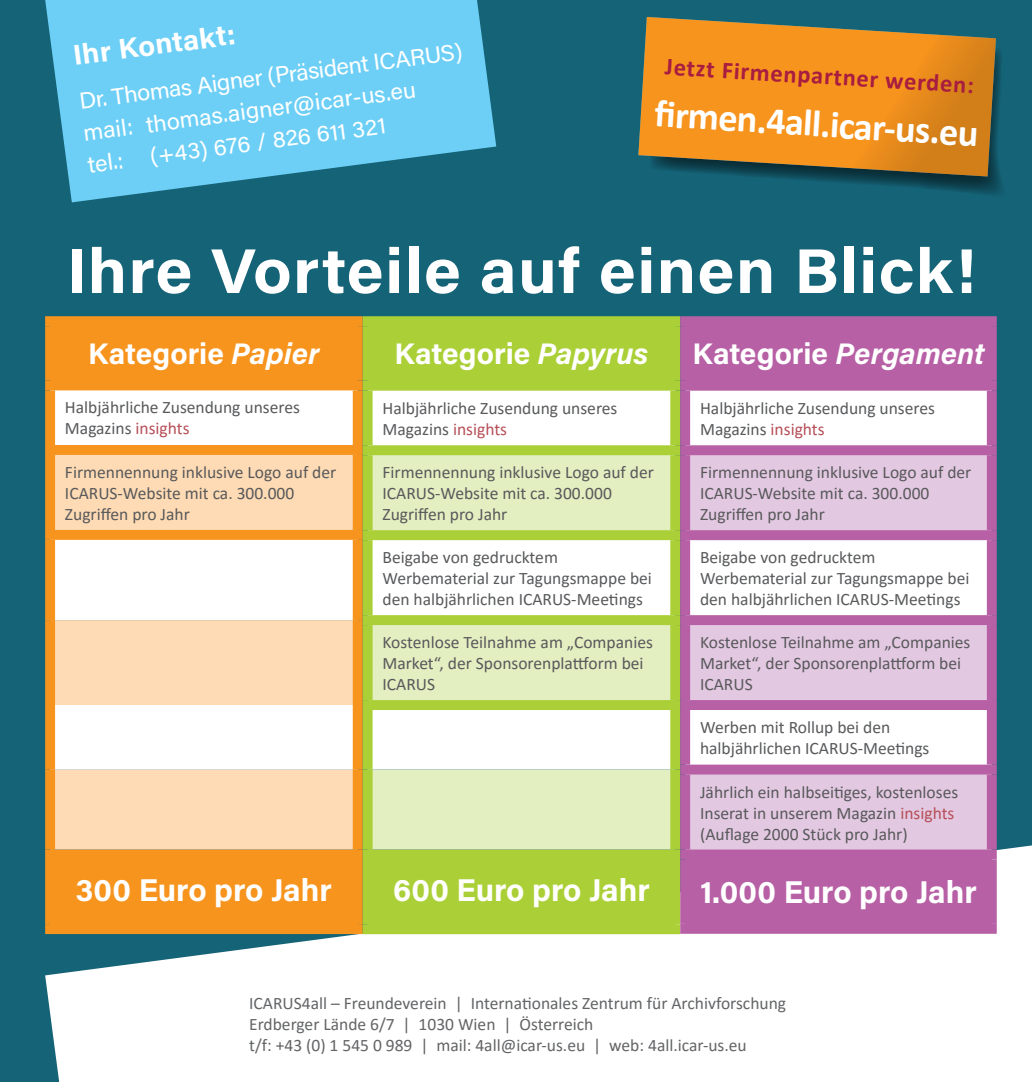
<style>
.page{position:relative;width:1032px;height:1082px;background:#fff}
.page>*{position:absolute;margin:0;border:0;box-sizing:border-box;transform-origin:0 0}
.t1{font:700 63.18px "Acumin Pro";letter-spacing:.02em;color:#fff;scale:1.05 1}
.t2{font:700 38.5px "Calibri";color:#fff}
.t3{font:700 31.5px "Acumin Pro";color:#fff}
.t4{font:700 29.75px "Acumin Pro";color:#fff}
.t5{font:700 28.35px "Acumin Pro";color:#fff}
.t6{font:700 24.5px "Calibri";color:#a81d40}
.t7{font:23.1px/31.7px "Acumin Pro";color:#fff}
.t8{font:17.5px/21px "Calibri";color:#58595b}
.t9{font:17.5px/21px "Calibri";color:#636466}
.s1{font-style:italic}
.s2{color:#b64e57}
</style>
<div class="page">
<div style="left:0;top:0;width:1032px;height:1081px;background:#156377"></div>
<div style="left:45px;top:845px;width:987px;height:236px;background:#fff"></div>
<svg style="left:45px;top:0;width:451px;height:202px;fill:#6dcff6"></svg>
<div style="left:55px;top:326px;width:298px;height:598px;background:#f7941e"></div>
<div style="left:55px;top:390px;width:298px;height:55px;background:#fff"></div>
<svg style="left:55px;top:455px;width:298px;height:394px;background:#fee8d0"></svg>
<div style="left:45px;top:455px;width:10px;height:75px;background:#f7941e"></div>
<div style="left:353px;top:455px;width:10px;height:75px;background:#f7941e"></div>
<div style="left:45px;top:849px;width:10px;height:75px;background:#f7941e"></div>
<div style="left:353px;top:849px;width:10px;height:75px;background:#f7941e"></div>
<div style="left:45px;top:924px;width:318px;height:10px;background:#f7941e"></div>
<div style="left:45px;top:390px;width:10px;height:55px;background:#f7941e"></div>
<div style="left:353px;top:390px;width:10px;height:55px;background:#f7941e"></div>
<div style="left:45px;top:445px;width:318px;height:10px;background:#f7941e"></div>
<div style="left:45px;top:316px;width:318px;height:10px;background:#f7941e"></div>
<div style="left:45px;top:326px;width:10px;height:54px;background:#f7941e"></div>
<div style="left:353px;top:326px;width:10px;height:54px;background:#f7941e"></div>
<div style="left:45px;top:380px;width:318px;height:10px;background:#f7941e"></div>
<div style="left:45px;top:530px;width:318px;height:10px;background:#f7941e"></div>
<div style="left:45px;top:540px;width:10px;height:80px;background:#f7941e"></div>
<div style="left:353px;top:540px;width:10px;height:80px;background:#f7941e"></div>
<div style="left:45px;top:620px;width:10px;height:85px;background:#f7941e"></div>
<div style="left:353px;top:620px;width:10px;height:85px;background:#f7941e"></div>
<div style="left:45px;top:705px;width:10px;height:64px;background:#f7941e"></div>
<div style="left:353px;top:705px;width:10px;height:64px;background:#f7941e"></div>
<div style="left:45px;top:769px;width:10px;height:80px;background:#f7941e"></div>
<div style="left:353px;top:769px;width:10px;height:80px;background:#f7941e"></div>
<div style="left:373px;top:326px;width:297px;height:598px;background:#abd037"></div>
<div style="left:373px;top:390px;width:297px;height:55px;background:#fff"></div>
<svg style="left:373px;top:455px;width:297px;height:394px;background:#edf4d7"></svg>
<div style="left:363px;top:849px;width:10px;height:75px;background:#abd037"></div>
<div style="left:670px;top:849px;width:10px;height:75px;background:#abd037"></div>
<div style="left:363px;top:924px;width:317px;height:10px;background:#abd037"></div>
<div style="left:363px;top:390px;width:10px;height:55px;background:#abd037"></div>
<div style="left:670px;top:390px;width:10px;height:55px;background:#abd037"></div>
<div style="left:363px;top:445px;width:317px;height:10px;background:#abd037"></div>
<div style="left:363px;top:455px;width:10px;height:75px;background:#abd037"></div>
<div style="left:670px;top:455px;width:10px;height:75px;background:#abd037"></div>
<div style="left:363px;top:530px;width:317px;height:10px;background:#abd037"></div>
<div style="left:363px;top:540px;width:10px;height:75px;background:#abd037"></div>
<div style="left:670px;top:540px;width:10px;height:75px;background:#abd037"></div>
<div style="left:363px;top:625px;width:10px;height:75px;background:#abd037"></div>
<div style="left:670px;top:625px;width:10px;height:75px;background:#abd037"></div>
<div style="left:363px;top:710px;width:10px;height:59px;background:#abd037"></div>
<div style="left:670px;top:710px;width:10px;height:59px;background:#abd037"></div>
<div style="left:363px;top:769px;width:10px;height:80px;background:#abd037"></div>
<div style="left:670px;top:769px;width:10px;height:80px;background:#abd037"></div>
<div style="left:363px;top:316px;width:317px;height:10px;background:#abd037"></div>
<div style="left:363px;top:326px;width:10px;height:55px;background:#abd037"></div>
<div style="left:670px;top:326px;width:10px;height:55px;background:#abd037"></div>
<div style="left:363px;top:381px;width:317px;height:9px;background:#abd037"></div>
<div style="left:363px;top:615px;width:317px;height:10px;background:#abd037"></div>
<div style="left:363px;top:700px;width:317px;height:10px;background:#abd037"></div>
<div style="left:690px;top:326px;width:297px;height:597px;background:#b760a5"></div>
<div style="left:690px;top:390px;width:297px;height:55px;background:#fff"></div>
<svg style="left:690px;top:455px;width:297px;height:394px;background:#eddbeb"></svg>
<div style="left:680px;top:316px;width:317px;height:10px;background:#b760a5"></div>
<div style="left:680px;top:326px;width:10px;height:55px;background:#b760a5"></div>
<div style="left:987px;top:326px;width:10px;height:55px;background:#b760a5"></div>
<div style="left:680px;top:381px;width:317px;height:9px;background:#b760a5"></div>
<div style="left:680px;top:390px;width:10px;height:55px;background:#b760a5"></div>
<div style="left:987px;top:390px;width:10px;height:55px;background:#b760a5"></div>
<div style="left:680px;top:445px;width:317px;height:10px;background:#b760a5"></div>
<div style="left:680px;top:455px;width:10px;height:75px;background:#b760a5"></div>
<div style="left:987px;top:455px;width:10px;height:75px;background:#b760a5"></div>
<div style="left:680px;top:530px;width:317px;height:10px;background:#b760a5"></div>
<div style="left:680px;top:540px;width:10px;height:75px;background:#b760a5"></div>
<div style="left:987px;top:540px;width:10px;height:75px;background:#b760a5"></div>
<div style="left:680px;top:615px;width:317px;height:10px;background:#b760a5"></div>
<div style="left:680px;top:625px;width:10px;height:75px;background:#b760a5"></div>
<div style="left:987px;top:625px;width:10px;height:75px;background:#b760a5"></div>
<div style="left:680px;top:700px;width:317px;height:10px;background:#b760a5"></div>
<div style="left:680px;top:710px;width:10px;height:54px;background:#b760a5"></div>
<div style="left:987px;top:710px;width:10px;height:54px;background:#b760a5"></div>
<div style="left:680px;top:764px;width:317px;height:10px;background:#b760a5"></div>
<div style="left:680px;top:774px;width:10px;height:75px;background:#b760a5"></div>
<div style="left:987px;top:774px;width:10px;height:75px;background:#b760a5"></div>
<div style="left:680px;top:849px;width:317px;height:10px;background:#b760a5"></div>
<div style="left:680px;top:859px;width:10px;height:64px;background:#b760a5"></div>
<div style="left:987px;top:859px;width:10px;height:64px;background:#b760a5"></div>
<div style="left:680px;top:923px;width:317px;height:10px;background:#b760a5"></div>
<svg style="left:754px;top:50px;width:248px;height:144px"></svg>
<svg style="left:638px;top:17px;width:358px;height:159px;background:#ce8627"></svg>
<h3 class="t5" style="left:71px;top:36px;width:165px;rotate:-8deg">Ihr Kontakt:</h3>
<h3 class="t7" style="left:77px;top:86px;width:388px;rotate:-8deg">Dr. Thomas Aigner (Präsident ICARUS) mail: thomas.aigner@icar-us.eu<br>tel.: (+43) 676 / 826 611 321</h3>
<h3 class="t6" style="left:666px;top:48px;width:311px;rotate:4deg">Jetzt Firmenpartner werden:</h3>
<h2 class="t2" style="left:657px;top:85px;width:326px;rotate:4deg">fi rmen.4all.icar-us.eu</h2>
<h1 class="t1" style="left:66px;top:226px;width:867px">Ihre Vorteile auf einen Blick!</h1>
<h3 class="t4" style="left:88px;top:333px;width:233px">Kategorie <span class="s1">Papier</span></h3>
<p class="t8" style="left:65px;top:396px;width:236px">Halbjährliche Zusendung unseres<br>Magazins <span class="s2">insights</span></p>
<p class="t8" style="left:65px;top:461px;width:273px">Firmennennung inklusive Logo auf der<br>ICARUS-Website mit ca. 300.000<br>Zugriffen pro Jahr</p>
<h3 class="t3" style="left:76px;top:867px;width:258px">300 Euro pro Jahr</h3>
<h3 class="t4" style="left:395px;top:333px;width:255px">Kategorie <span class="s1">Papyrus</span></h3>
<p class="t8" style="left:382px;top:397px;width:236px">Halbjährliche Zusendung unseres<br>Magazins <span class="s2">insights</span></p>
<p class="t8" style="left:382px;top:461px;width:273px">Firmennennung inklusive Logo auf der<br>ICARUS-Website mit ca. 300.000<br>Zugriffen pro Jahr</p>
<p class="t8" style="left:382px;top:546px;width:271px">Beigabe von gedrucktem<br>Werbematerial zur Tagungsmappe bei den halbjährlichen ICARUS-Meetings</p>
<p class="t8" style="left:382px;top:631px;width:272px">Kostenlose Teilnahme am „Companies<br>Market“, der Sponsorenplattform bei<br>ICARUS</p>
<h3 class="t3" style="left:393px;top:867px;width:258px">600 Euro pro Jahr</h3>
<h3 class="t4" style="left:692px;top:333px;width:293px">Kategorie <span class="s1">Pergament</span></h3>
<p class="t8" style="left:700px;top:397px;width:236px">Halbjährliche Zusendung unseres<br>Magazins <span class="s2">insights</span></p>
<p class="t8" style="left:700px;top:461px;width:273px">Firmennennung inklusive Logo auf der<br>ICARUS-Website mit ca. 300.000<br>Zugriffen pro Jahr</p>
<p class="t8" style="left:700px;top:546px;width:271px">Beigabe von gedrucktem<br>Werbematerial zur Tagungsmappe bei den halbjährlichen ICARUS-Meetings</p>
<p class="t8" style="left:700px;top:631px;width:272px">Kostenlose Teilnahme am „Companies<br>Market“, der Sponsorenplattform bei<br>ICARUS</p>
<p class="t8" style="left:700px;top:716px;width:231px">Werben mit Rollup bei den halbjährlichen ICARUS-Meetings</p>
<p class="t8" style="left:700px;top:780px;width:260px">Jährlich ein halbseitiges, kostenloses<br>Inserat in unserem Magazin <span class="s2">insights </span>(Auflage 2000 Stück pro Jahr)</p>
<h3 class="t3" style="left:700px;top:870px;width:278px">1.000 Euro pro Jahr</h3>
<p class="t9" style="left:249px;top:992px;width:538px">ICARUS4all – Freundeverein | Internationales Zentrum für Archivforschung<br>Erdberger Lände 6/7 | 1030 Wien | Österreich<br>t/f: +43 (0) 1 545 0 989 | mail: 4all@icar-us.eu | web: 4all.icar-us.eu</p>
</div>
